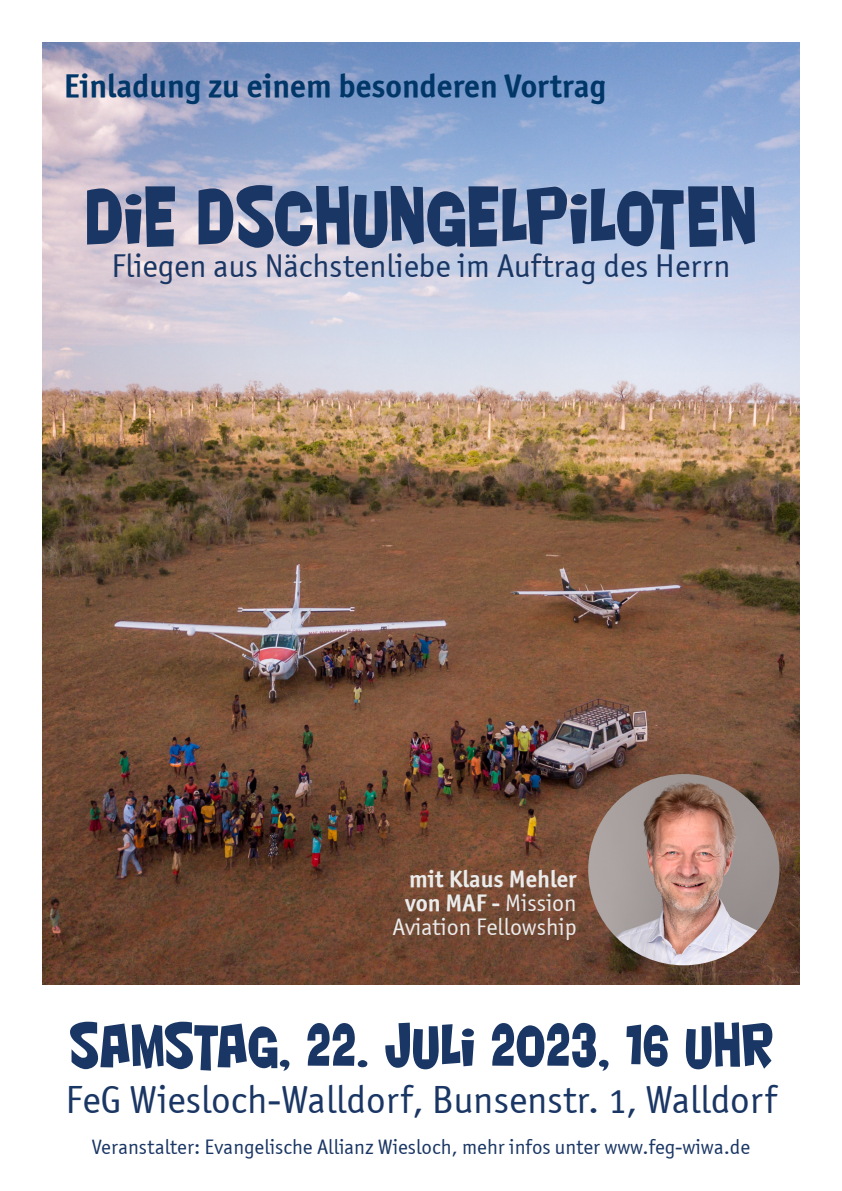
<style>
.page{position:relative;width:842px;height:1191px;background:#fff}
.page>*{position:absolute;margin:0;border:0;box-sizing:border-box;transform-origin:0 0}
.t1{font:77.8px "Nightclub BTN Cn";color:#1a3664}
.t2{font:58.9px "Nightclub BTN Cn";color:#1a3664}
.t3{font:39.3px "Officina Sans OSITCTT Book";color:#1a3664}
.t4{font:33px "Officina Sans OSITCTT Book";color:#1a3664}
.t5{font:33px "Officina Sans OSITCTT Bold";color:#003768}
.t6{font:24px/24px "Officina Sans OSITCTT Bold";color:#ebebeb}
.t7{font:24px "Officina Sans OSITCTT Book";color:#ebebeb}
.t8{font:21px "Officina Sans OSITCTT Book";color:#1a3664}
.s1{font-family:"Officina Sans OSITCTT Book"}
</style>
<div class="page">
<img style="left:43px;top:43px;width:756px;height:941px">
<img style="left:588px;top:774px;width:191px;height:191px;border-radius:50%">
<h3 class="t5" style="left:64px;top:65px;width:544px">Einladung zu einem besonderen Vortrag</h3>
<h1 class="t1" style="left:85px;top:161px;width:673px">DIE DSCHUNGELPILOTEN</h1>
<h3 class="t4" style="left:111px;top:246px;width:621px">Fliegen aus Nächstenliebe im Auftrag des Herrn</h3>
<p class="t6" style="left:405px;top:866px;width:173px">mit Klaus Mehler von MAF - <span class="s1">Mission</span></p>
<p class="t7" style="left:392px;top:913px;width:186px">Aviation Fellowship</p>
<h2 class="t2" style="left:69px;top:1003px;width:706px">SAMSTAG, 22. JULI 2023, 16 UHR</h2>
<h3 class="t3" style="left:66px;top:1077px;width:712px">FeG Wiesloch-Walldorf, Bunsenstr. 1, Walldorf</h3>
<p class="t8" style="left:92px;top:1135px;width:660px">Veranstalter: Evangelische Allianz Wiesloch, mehr infos unter www.feg-wiwa.de</p>
</div>
